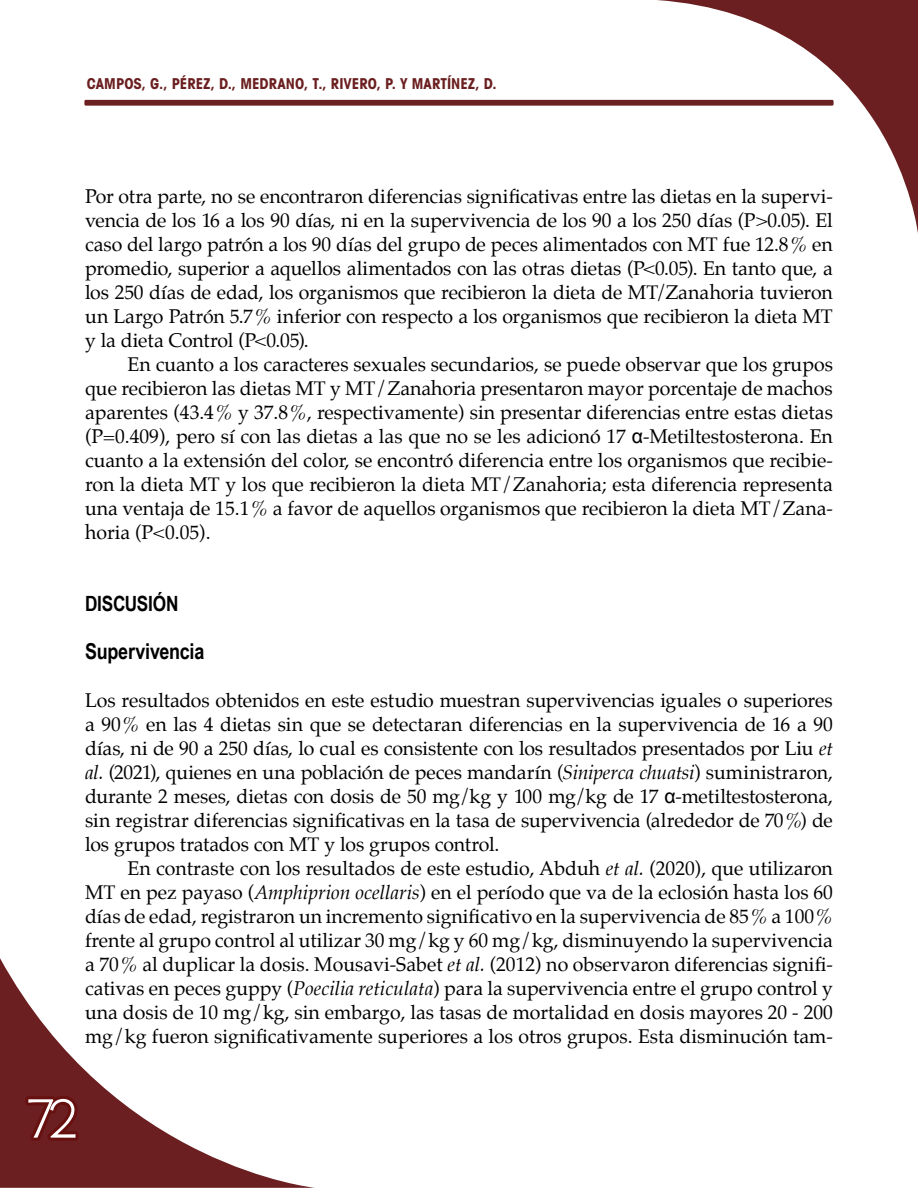
<style>
.page{position:relative;width:918px;height:1188px;background:#fff}
.page>*{position:absolute;margin:0;border:0;box-sizing:border-box;transform-origin:0 0}
.t1{font:60px "Martin Got URWT Ligh";color:#fff}
.t2{font:700 21.9px "Arial Narrow";letter-spacing:-.01em;color:#000}
.t3{font:700 21px "Arial Narrow";letter-spacing:-.02em;color:#000}
.t4{font:19.5px/24px "Palatino";color:#000;text-align:justify}
.t5{font:700 condensed 15px "Avant Garde";color:#6b1f20}
.s1{font-family:"Arial"}
.s2{font-style:italic}
</style>
<div class="page">
<svg style="left:0;top:958px;width:315px;height:230px"></svg>
<div style="left:84px;top:100px;width:750px;height:6px;background:#6b1f20;border-radius:2px"></div>
<svg style="left:22px;top:1092px;width:60px;height:52px;background:#681818"></svg>
<svg style="left:656px;top:0;width:261px;height:227px"></svg>
<svg style="left:917px;top:0;width:1px;height:233px"></svg>
<p class="t5" style="left:87px;top:74px;width:411px">CAMPOS, G., PÉREZ, D., MEDRANO, T., RIVERO, P. Y MARTÍNEZ, D.</p>
<p class="t4" style="left:85px;top:184px;width:749px">Por otra parte, no se encontraron diferencias significativas entre las dietas en la supervi&shy;vencia de los 16 a los 90 días, ni en la supervivencia de los 90 a los 250 días (P&gt;0.05). El caso del largo patrón a los 90 días del grupo de peces alimentados con MT fue 12.8% en promedio, superior a aquellos alimentados con las otras dietas (P&lt;0.05). En tanto que, a los 250 días de edad, los organismos que recibieron la dieta de MT/Zanahoria tuvieron un Largo Patrón 5.7% inferior con respecto a los organismos que recibieron la dieta MT y la dieta Control (P&lt;0.05).</p>
<p class="t4" style="left:85px;top:352px;width:749px;text-indent:43px">En cuanto a los caracteres sexuales secundarios, se puede observar que los grupos que recibieron las dietas MT y MT/Zanahoria presentaron mayor porcentaje de machos aparentes (43.4% y 37.8%, respectivamente) sin presentar diferencias entre estas dietas (P=0.409), pero sí con las dietas a las que no se les adicionó 17 <span class="s1">α</span>-Metiltestosterona. En cuanto a la extensión del color, se encontró diferencia entre los organismos que recibie&shy;ron la dieta MT y los que recibieron la dieta MT/Zanahoria; esta diferencia representa una ventaja de 15.1% a favor de aquellos organismos que recibieron la dieta MT/Zana&shy;horia (P&lt;0.05).</p>
<p class="t3" style="left:85px;top:587px;width:95px">Discusión</p>
<p class="t2" style="left:85px;top:634px;width:121px">Supervivencia</p>
<p class="t4" style="left:85px;top:688px;width:749px">Los resultados obtenidos en este estudio muestran supervivencias iguales o superiores a 90% en las 4 dietas sin que se detectaran diferencias en la supervivencia de 16 a 90 días, ni de 90 a 250 días, lo cual es consistente con los resultados presentados por Liu <span class="s2">et al.</span> (2021), quienes en una población de peces mandarín (<span class="s2">Siniperca chuatsi</span>) suministraron, durante 2 meses, dietas con dosis de 50 mg/kg y 100 mg/kg de 17 <span class="s1">α</span>-metiltestosterona, sin registrar diferencias significativas en la tasa de supervivencia (alrededor de 70%) de los grupos tratados con MT y los grupos control.</p>
<p class="t4" style="left:85px;top:856px;width:749px;text-indent:43px">En contraste con los resultados de este estudio, Abduh <span class="s2">et al.</span> (2020), que utilizaron MT en pez payaso (<span class="s2">Amphiprion ocellaris</span>) en el período que va de la eclosión hasta los 60 días de edad, registraron un incremento significativo en la supervivencia de 85% a 100% frente al grupo control al utilizar 30 mg/kg y 60 mg/kg, disminuyendo la supervivencia a 70% al duplicar la dosis. Mousavi-Sabet <span class="s2">et al.</span> (2012) no observaron diferencias signifi&shy;cativas en peces guppy (<span class="s2">Poecilia reticulata</span>) para la supervivencia entre el grupo control y una dosis de 10 mg/kg, sin embargo, las tasas de mortalidad en dosis mayores 20 - 200 mg/kg fueron significativamente superiores a los otros grupos. Esta disminución tam-</p>
<h1 class="t1" style="left:26px;top:1082px;width:54px">72</h1>
</div>
